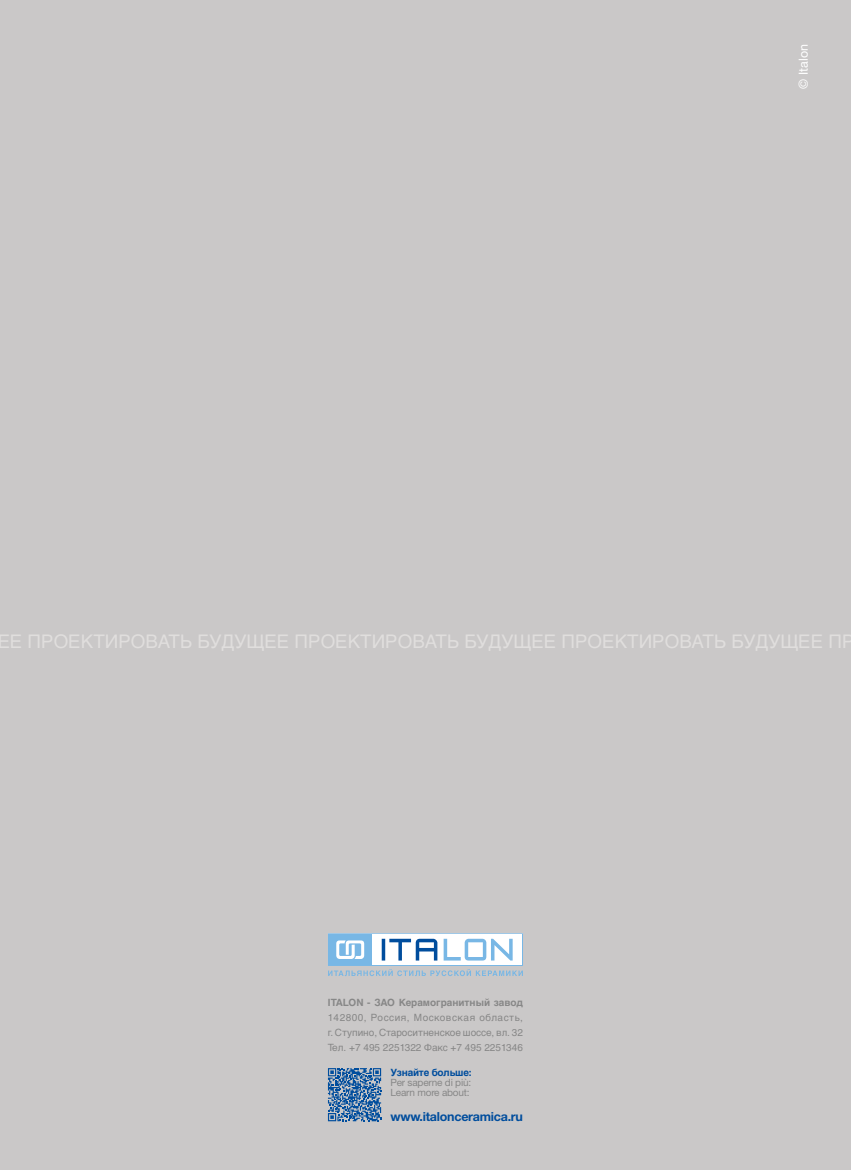
<style>
.page{position:relative;width:851px;height:1170px;background:#fff}
.page>*{position:absolute;margin:0;border:0;box-sizing:border-box;transform-origin:0 0}
.t1{font:18.75px "Helvetica Cyr Upright";color:#e0dedd}
.t2{font:700 12.5px "Helvetica Neue";letter-spacing:-.02em;color:#004d9d}
.t3{font:12.5px "Helvetica Neue";color:#fff}
.t4{font:10px/15px "Helvetica Cyr Upright";color:#878787;text-align:justify}
.t5{font:10px/10px "Helvetica Neue";letter-spacing:-.02em;color:#878787}
.t6{font:700 10px "Helvetica Cyr";color:#878787}
.t7{font:700 10px "Helvetica Cyr";letter-spacing:-.02em;color:#004d9d}
.s1{font-family:"Cyrillic II Sans"}
</style>
<div class="page">
<div style="left:0;top:0;width:850px;height:1169px;background:#cac8c8"></div>
<svg style="left:328px;top:933px;width:195px;height:43px"></svg>
<svg style="left:328px;top:1068px;width:53px;height:53px"></svg>
<p class="t3" style="left:795px;top:89px;width:46px;rotate:-90deg">© Italon</p>
<h1 class="t1" style="left:-3px;top:631px;width:858px">ЕЕ ПРОЕКТИРОВАТЬ БУДУЩЕЕ ПРОЕКТИРОВАТЬ БУДУЩЕЕ ПРОЕКТИРОВАТЬ БУДУЩЕЕ ПР</h1>
<p class="t6" style="left:328px;top:996px;width:196px">ITALON - ЗАО Керамогранитный завод</p>
<p class="t4" style="left:328px;top:1009px;width:196px">142800, Россия, Московская область, г. Ступино, Староcитненское шоссе, в<span class="s1">Î.</span> 32<br>Тел. +7 495 2251322 Факс +7 495 2251346</p>
<p class="t7" style="left:390px;top:1066px;width:83px">Узнайте больше:</p>
<p class="t5" style="left:390px;top:1077px;width:82px">Per saperne di più:<br>Learn more about:</p>
<p class="t2" style="left:390px;top:1108px;width:134px">www.italonceramica.ru</p>
</div>
